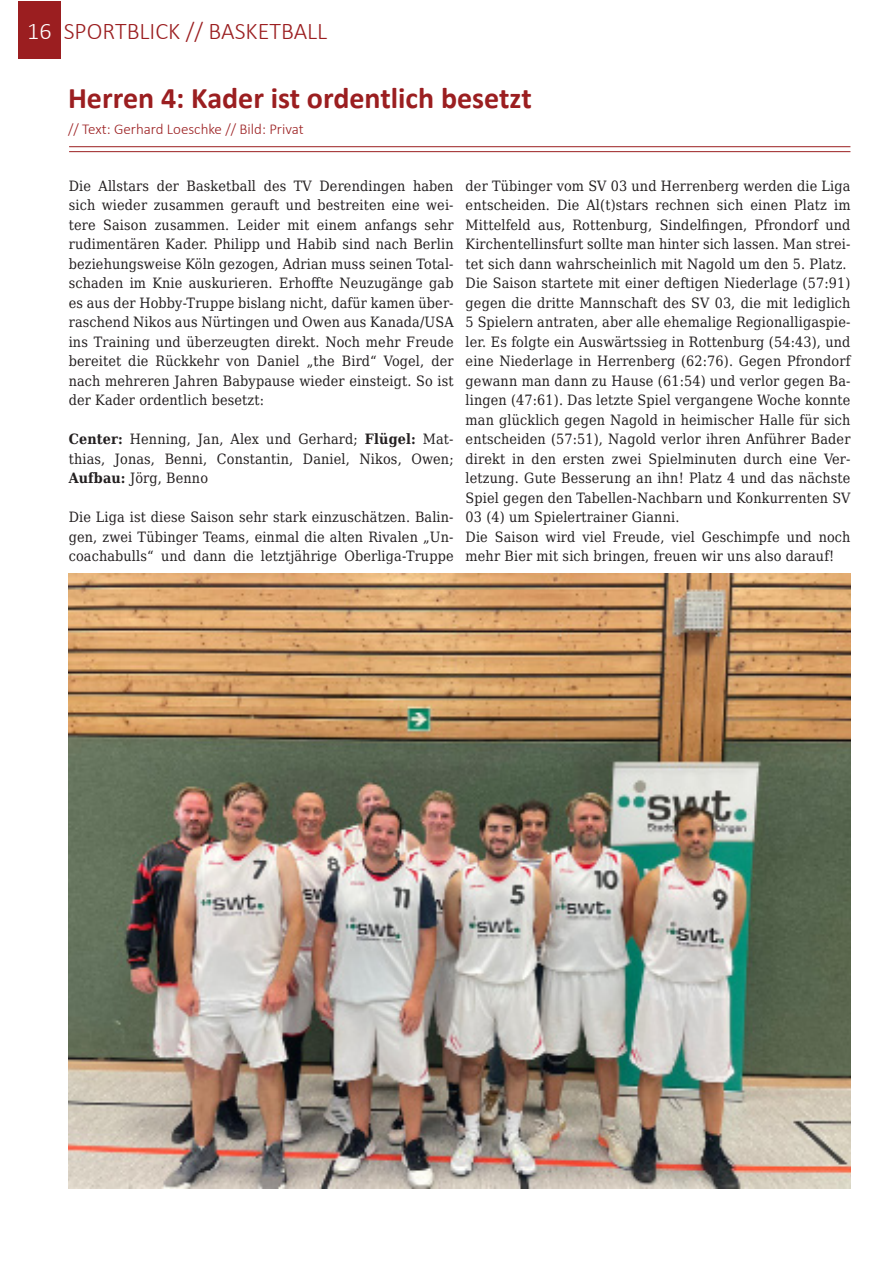
<style>
.page{position:relative;width:893px;height:1263px;background:#fff}
.page>*{position:absolute;margin:0;border:0;box-sizing:border-box;transform-origin:0 0}
.Überschrift{font:700 30px "Calibri";color:#9b1e20}
.t1{font:300 24px "Calibri";color:#9b1e20}
.t2{font:300 24px "Calibri";color:#fff}
.t3{font:300 15px "Calibri";color:#9b1e20}
.t4{font:14.25px/19.5px "DejaVu Serif Condensed";letter-spacing:.01em;color:#231f20;text-align:justify}
.s1{font-weight:700}
</style>
<div class="page">
<hr style="left:69px;top:151px;width:781px;height:1px;background:#9b1e20">
<hr style="left:69px;top:146px;width:781px;height:1px;background:#9b1e20">
<div style="left:18px;top:1px;width:43px;height:57px;background:#9b1e20"></div>
<img style="left:68px;top:574px;width:782px;height:615px">
<p class="t2" style="left:27px;top:16px;width:26px">16</p>
<p class="t1" style="left:64px;top:16px;width:265px">SPORTBLICK // BASKETBALL</p>
<p class="Überschrift" style="left:68px;top:76px;width:465px">Herren 4: Kader ist ordentlich besetzt</p>
<p class="t3" style="left:68px;top:120px;width:237px">// Text: Gerhard Loeschke // Bild: Privat</p>
<p class="t4" style="left:69px;top:175px;width:386px">Die Allstars der Basketball des TV Derendingen haben sich wieder zusammen gerauft und bestreiten eine wei&shy;tere Saison zusammen. Leider mit einem anfangs sehr rudimentären Kader. Philipp und Habib sind nach Berlin beziehungsweise Köln gezogen, Adrian muss seinen Total&shy;schaden im Knie auskurieren. Erhoffte Neuzugänge gab es aus der Hobby-Truppe bislang nicht, dafür kamen über&shy;raschend Nikos aus Nürtingen und Owen aus Kanada/USA ins Training und überzeugten direkt. Noch mehr Freude bereitet die Rückkehr von Daniel „the Bird“ Vogel, der nach mehreren Jahren Babypause wieder einsteigt. So ist der Kader ordentlich besetzt:</p>
<p class="t4" style="left:69px;top:429px;width:386px"><span class="s1">Center:</span> Henning, Jan, Alex und Gerhard; <span class="s1">Flügel:</span> Mat&shy;thias, Jonas, Benni, Constantin, Daniel, Nikos, Owen; <span class="s1">Aufbau:</span> Jörg, Benno</p>
<p class="t4" style="left:69px;top:507px;width:386px">Die Liga ist diese Saison sehr stark einzuschätzen. Balin&shy;gen, zwei Tübinger Teams, einmal die alten Rivalen „Un&shy;coachabulls“ und dann die letztjährige Oberliga-Truppe</p>
<p class="t4" style="left:466px;top:175px;width:386px">der Tübinger vom SV 03 und Herrenberg werden die Liga entscheiden. Die Al(t)stars rechnen sich einen Platz im Mittelfeld aus, Rottenburg, Sindelfingen, Pfrondorf und Kirchentellinsfurt sollte man hinter sich lassen. Man strei&shy;tet sich dann wahrscheinlich mit Nagold um den 5. Platz.</p>
<p class="t4" style="left:466px;top:273px;width:386px">Die Saison startete mit einer deftigen Niederlage (57:91) gegen die dritte Mannschaft des SV 03, die mit lediglich 5 Spielern antraten, aber alle ehemalige Regionalligaspie&shy;ler. Es folgte ein Auswärtssieg in Rottenburg (54:43), und eine Niederlage in Herrenberg (62:76). Gegen Pfrondorf gewann man dann zu Hause (61:54) und verlor gegen Ba&shy;lingen (47:61). Das letzte Spiel vergangene Woche konnte man glücklich gegen Nagold in heimischer Halle für sich entscheiden (57:51), Nagold verlor ihren Anführer Bader direkt in den ersten zwei Spielminuten durch eine Ver&shy;letzung. Gute Besserung an ihn! Platz 4 und das nächste Spiel gegen den Tabellen-Nachbarn und Konkurrenten SV 03 (4) um Spielertrainer Gianni.</p>
<p class="t4" style="left:466px;top:526px;width:386px">Die Saison wird viel Freude, viel Geschimpfe und noch mehr Bier mit sich bringen, freuen wir uns also darauf!</p>
</div>
